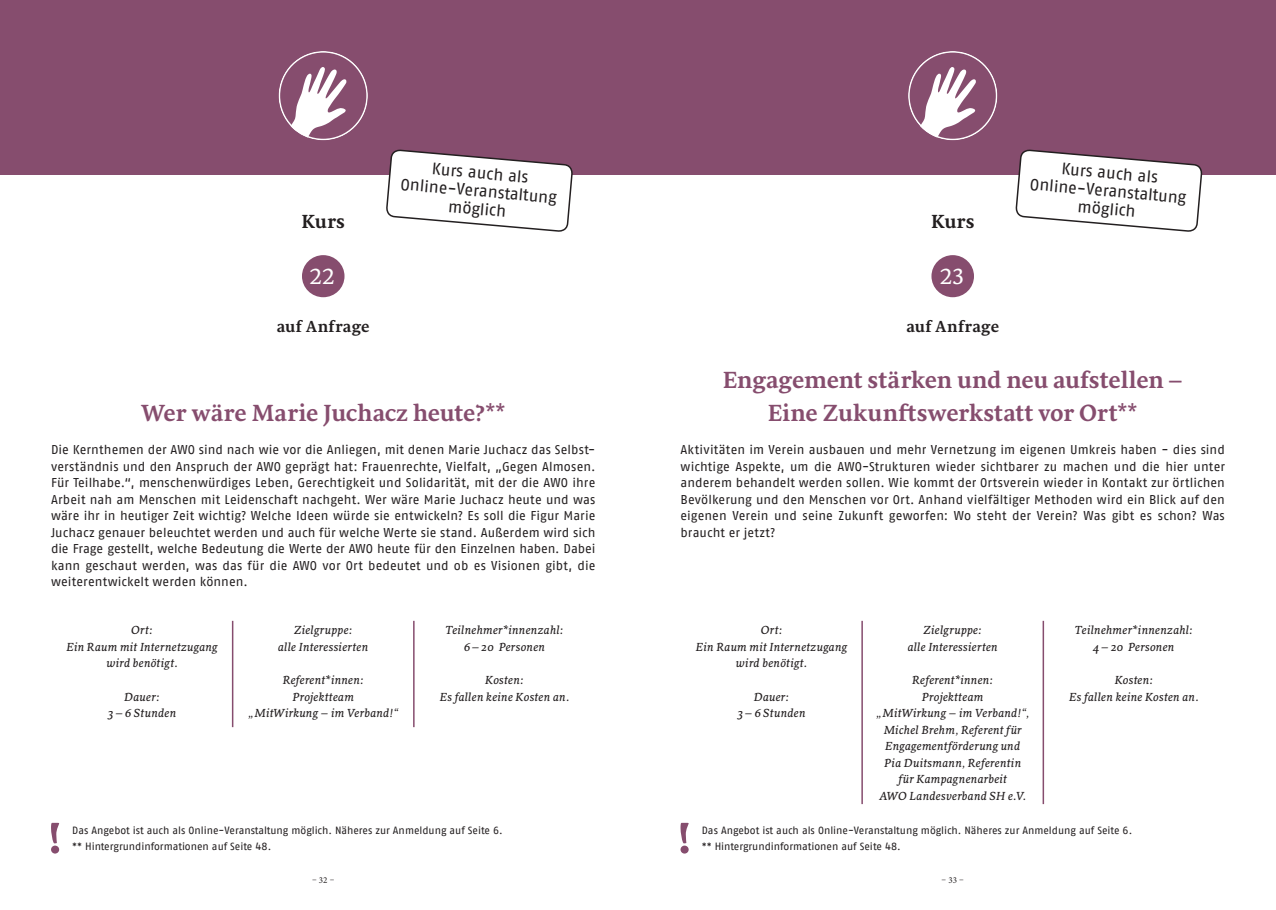
<style>
.page{position:relative;width:1276px;height:910px;background:#fff}
.page>*{position:absolute;margin:0;border:0;box-sizing:border-box;transform-origin:0 0}
.t1{font:700 24px/33px "Sirba";letter-spacing:-.005em;color:#864d6e;text-align:center}
.t2{font:22.5px "Sirba";color:#fff}
.t3{font:700 19.5px "Sirba";letter-spacing:.01em;color:#231f20}
.t4{font:16.5px/18px "AWO Fago Office";color:#231f20;text-align:center}
.t5{font:700 16.5px "Sirba";letter-spacing:.02em;color:#231f20}
.t6{font:12.75px/16.5px "AWO Fago Office";letter-spacing:.005em;color:#231f20;text-align:justify}
.t7{font:italic 12px/16.5px "Sirba";letter-spacing:.015em;color:#231f20;text-align:center}
.t8{font:10.5px/16.5px "AWO Fago Office";color:#231f20}
.t9{font:9px "Minion Pro";color:#231f20}
</style>
<div class="page">
<div style="left:638px;top:0;width:638px;height:174px;background:#864d6e"></div>
<div style="left:0;top:0;width:638px;height:174px;background:#864d6e"></div>
<svg style="left:908px;top:51px;width:89px;height:89px"></svg>
<svg style="left:279px;top:51px;width:89px;height:89px"></svg>
<svg style="left:51px;top:822px;width:8px;height:32px"></svg>
<hr style="left:232px;top:621px;width:1px;height:106px;background:#864d6e">
<hr style="left:413px;top:621px;width:1px;height:106px;background:#864d6e">
<div style="left:302px;top:255px;width:42px;height:42px;background:#864d6e;border-radius:50%"></div>
<svg style="left:680px;top:822px;width:8px;height:32px"></svg>
<hr style="left:861px;top:621px;width:2px;height:183px;background:#864d6e">
<hr style="left:1042px;top:621px;width:2px;height:183px;background:#864d6e">
<div style="left:931px;top:255px;width:43px;height:42px;background:#864d6e;border-radius:50%"></div>
<svg style="left:1014px;top:149px;width:189px;height:83px"></svg>
<svg style="left:385px;top:149px;width:188px;height:83px"></svg>
<p class="t4" style="left:403px;top:157px;width:158px;rotate:5deg">Kurs auch als<br>Online-Veranstaltung möglich</p>
<h3 class="t3" style="left:302px;top:206px;width:45px">Kurs</h3>
<h3 class="t3" style="left:931px;top:206px;width:45px">Kurs</h3>
<h2 class="t2" style="left:309px;top:260px;width:28px">22</h2>
<p class="t5" style="left:277px;top:313px;width:94px">auf Anfrage</p>
<h2 class="t2" style="left:939px;top:260px;width:26px">23</h2>
<p class="t5" style="left:906px;top:313px;width:94px">auf Anfrage</p>
<p class="t4" style="left:1032px;top:157px;width:158px;rotate:5deg">Kurs auch als<br>Online-Veranstaltung möglich</p>
<h1 class="t1" style="left:141px;top:397px;width:366px">Wer wäre Marie Juchacz heute?**</h1>
<p class="t6" style="left:51px;top:441px;width:546px">Die Kernthemen der AWO sind nach wie vor die Anliegen, mit denen Marie Juchacz das Selbst&shy;verständnis und den Anspruch der AWO geprägt hat: Frauenrechte, Vielfalt, „Gegen Almosen.<br>Für Teilhabe.“, menschenwürdiges Leben, Gerechtigkeit und Solidarität, mit der die AWO ihre Arbeit nah am Menschen mit Leidenschaft nachgeht. Wer wäre Marie Juchacz heute und was wäre ihr in heutiger Zeit wichtig? Welche Ideen würde sie entwickeln? Es soll die Figur Marie Juchacz genauer beleuchtet werden und auch für welche Werte sie stand. Außerdem wird sich die Frage gestellt, welche Bedeutung die Werte der AWO heute für den Einzelnen haben. Dabei kann geschaut werden, was das für die AWO vor Ort bedeutet und ob es Visionen gibt, die weiterentwickelt werden können.</p>
<p class="t7" style="left:66px;top:621px;width:153px">Ort:<br>Ein Raum mit Internetzugang wird benötigt.</p>
<p class="t7" style="left:108px;top:688px;width:70px">Dauer:<br>3–6 Stunden</p>
<p class="t7" style="left:278px;top:621px;width:92px">Zielgruppe:<br>alle Interessierten</p>
<p class="t7" style="left:248px;top:671px;width:151px">Referent*innen:<br>Projektteam<br>„MitWirkung – im Verband!“</p>
<p class="t7" style="left:445px;top:621px;width:120px">Teilnehmer*innenzahl:<br>6–20 Personen</p>
<p class="t7" style="left:440px;top:671px;width:131px">Kosten:<br>Es fallen keine Kosten an.</p>
<p class="t8" style="left:72px;top:821px;width:432px">Das Angebot ist auch als Online-Veranstaltung möglich. Näheres zur Anmeldung auf Seite 6. ** Hintergrundinformationen auf Seite 48.</p>
<h1 class="t1" style="left:723px;top:364px;width:461px">Engagement stärken und neu aufstellen –<br>Eine Zukunftswerkstatt vor Ort**</h1>
<p class="t6" style="left:680px;top:441px;width:546px">Aktivitäten im Verein ausbauen und mehr Vernetzung im eigenen Umkreis haben - dies sind wichtige Aspekte, um die AWO-Strukturen wieder sichtbarer zu machen und die hier unter anderem behandelt werden sollen. Wie kommt der Ortsverein wieder in Kontakt zur örtlichen Bevölkerung und den Menschen vor Ort. Anhand vielfältiger Methoden wird ein Blick auf den eigenen Verein und seine Zukunft geworfen: Wo steht der Verein? Was gibt es schon? Was braucht er jetzt?</p>
<p class="t7" style="left:696px;top:621px;width:153px">Ort:<br>Ein Raum mit Internetzugang wird benötigt.</p>
<p class="t7" style="left:737px;top:688px;width:70px">Dauer:<br>3–6 Stunden</p>
<p class="t7" style="left:907px;top:621px;width:92px">Zielgruppe:<br>alle Interessierten</p>
<p class="t7" style="left:876px;top:671px;width:154px">Referent*innen:<br>Projektteam<br>„MitWirkung – im Verband!“,<br>Michel Brehm, Referent für<br>Engagementförderung und<br>Pia Duitsmann, Referentin für Kampagnenarbeit<br>AWO Landesverband SH e.V.</p>
<p class="t7" style="left:1074px;top:621px;width:120px">Teilnehmer*innenzahl:<br>4–20 Personen</p>
<p class="t7" style="left:1069px;top:671px;width:131px">Kosten:<br>Es fallen keine Kosten an.</p>
<p class="t8" style="left:702px;top:821px;width:432px">Das Angebot ist auch als Online-Veranstaltung möglich. Näheres zur Anmeldung auf Seite 6. ** Hintergrundinformationen auf Seite 48.</p>
<p class="t9" style="left:312px;top:874px;width:24px">– 32 –</p>
<p class="t9" style="left:941px;top:874px;width:24px">– 33 –</p>
</div>
